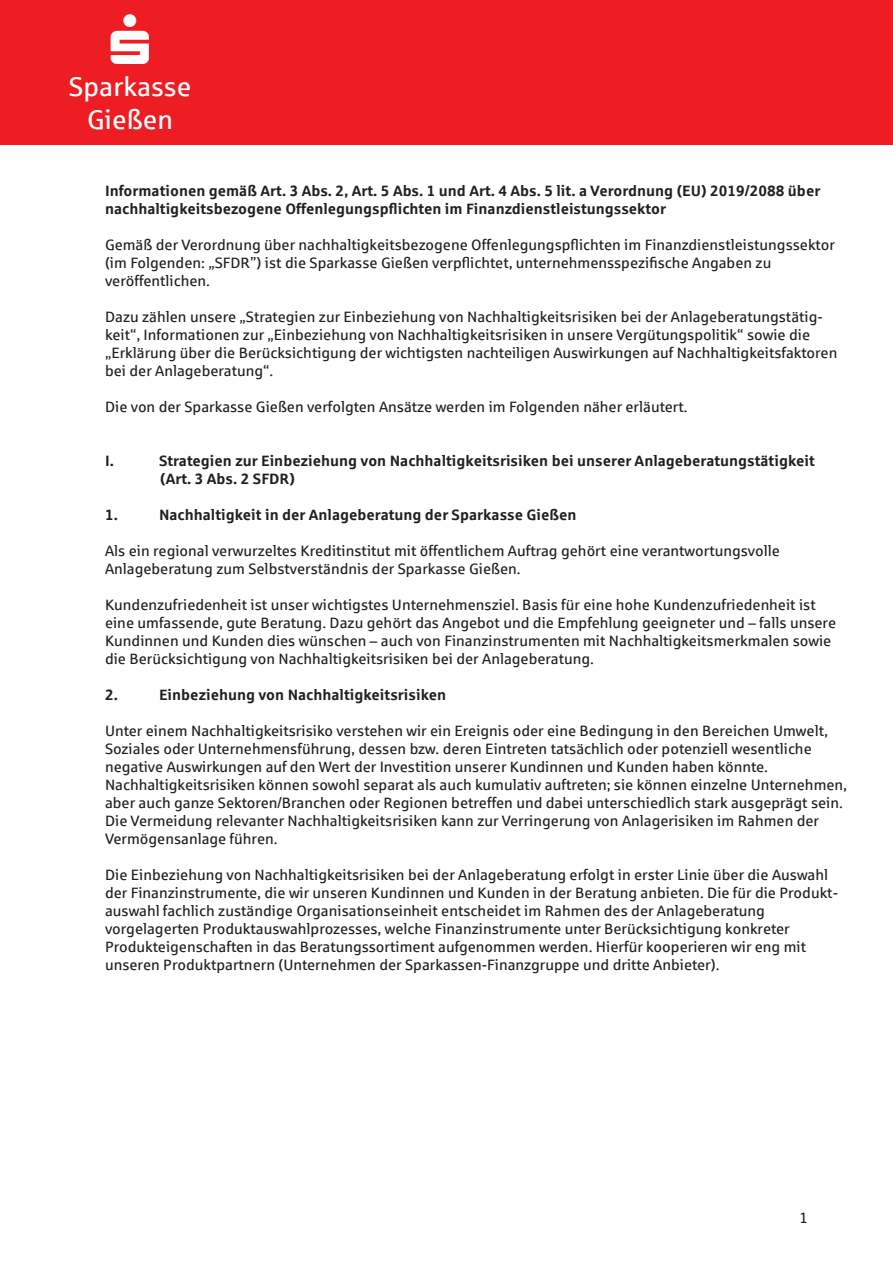
<style>
.page{position:relative;width:893px;height:1263px;background:#fff}
.page>*{position:absolute;margin:0;border:0;box-sizing:border-box;transform-origin:0 0}
.t1{font:27px "Sparkasse Rg";color:#fff}
.t2{font:15px/18px "Sparkasse Rg";color:#231f20}
.t3{font:700 15px/18px "Sparkasse Rg";color:#231f20}
</style>
<div class="page">
<div style="left:0;top:0;width:893px;height:145px;background:#ee1d23"></div>
<p class="t1" style="left:69px;top:70px;width:124px">Sparkasse</p>
<p class="t1" style="left:87px;top:103px;width:88px">Gießen</p>
<p class="t3" style="left:105px;top:181px;width:717px">Informationen gemäß Art. 3 Abs. 2, Art. 5 Abs. 1 und Art. 4 Abs. 5 lit. a Verordnung (EU) 2019/2088 über nachhaltigkeitsbezogene Offenlegungspflichten im Finanzdienstleistungssektor</p>
<p class="t2" style="left:105px;top:236px;width:731px">Gemäß der Verordnung über nachhaltigkeitsbezogene Offenlegungspflichten im Finanzdienstleistungssektor (im Folgenden: „SFDR”) ist die Sparkasse Gießen verpflichtet, unternehmensspezifische Angaben zu</p>
<p class="t2" style="left:105px;top:272px;width:107px">veröffentlichen.</p>
<p class="t2" style="left:105px;top:308px;width:734px">Dazu zählen unsere „Strategien zur Einbeziehung von Nachhaltigkeitsrisiken bei der Anlageberatungstätig&shy;keit“, Informationen zur „Einbeziehung von Nachhaltigkeitsrisiken in unsere Vergütungspolitik“ sowie die „Erklärung über die Berücksichtigung der wichtigsten nachteiligen Auswirkungen auf Nachhaltigkeitsfaktoren bei der Anlageberatung“.</p>
<p class="t2" style="left:105px;top:398px;width:584px">Die von der Sparkasse Gießen verfolgten Ansätze werden im Folgenden näher erläutert.</p>
<p class="t3" style="left:105px;top:451px;width:10px">I.</p>
<p class="t3" style="left:159px;top:451px;width:657px">Strategien zur Einbeziehung von Nachhaltigkeitsrisiken bei unserer Anlageberatungstätigkeit</p>
<p class="t3" style="left:160px;top:469px;width:136px">(Art. 3 Abs. 2 SFDR)</p>
<p class="t3" style="left:105px;top:505px;width:14px">1.</p>
<p class="t3" style="left:159px;top:505px;width:419px">Nachhaltigkeit in der Anlageberatung der Sparkasse Gießen</p>
<p class="t2" style="left:105px;top:542px;width:676px">Als ein regional verwurzeltes Kreditinstitut mit öffentlichem Auftrag gehört eine verantwortungsvolle<br>Anlageberatung zum Selbstverständnis der Sparkasse Gießen.</p>
<p class="t2" style="left:105px;top:596px;width:733px">Kundenzufriedenheit ist unser wichtigstes Unternehmensziel. Basis für eine hohe Kundenzufriedenheit ist eine umfassende, gute Beratung. Dazu gehört das Angebot und die Empfehlung geeigneter und – falls unsere Kundinnen und Kunden dies wünschen – auch von Finanzinstrumenten mit Nachhaltigkeitsmerkmalen sowie die Berücksichtigung von Nachhaltigkeitsrisiken bei der Anlageberatung.</p>
<p class="t3" style="left:105px;top:685px;width:14px">2.</p>
<p class="t3" style="left:159px;top:685px;width:289px">Einbeziehung von Nachhaltigkeitsrisiken</p>
<p class="t2" style="left:105px;top:722px;width:724px">Unter einem Nachhaltigkeitsrisiko verstehen wir ein Ereignis oder eine Bedingung in den Bereichen Umwelt,<br>Soziales oder Unternehmensführung, dessen bzw. deren Eintreten tatsächlich oder potenziell wesentliche</p>
<p class="t2" style="left:105px;top:758px;width:664px">negative Auswirkungen auf den Wert der Investition unserer Kundinnen und Kunden haben könnte.</p>
<p class="t2" style="left:105px;top:776px;width:743px">Nachhaltigkeitsrisiken können sowohl separat als auch kumulativ auftreten; sie können einzelne Unternehmen, aber auch ganze Sektoren/Branchen oder Regionen betreffen und dabei unterschiedlich stark ausgeprägt sein.<br>Die Vermeidung relevanter Nachhaltigkeitsrisiken kann zur Verringerung von Anlagerisiken im Rahmen der</p>
<p class="t2" style="left:105px;top:830px;width:174px">Vermögensanlage führen.</p>
<p class="t2" style="left:105px;top:866px;width:735px">Die Einbeziehung von Nachhaltigkeitsrisiken bei der Anlageberatung erfolgt in erster Linie über die Auswahl der Finanzinstrumente, die wir unseren Kundinnen und Kunden in der Beratung anbieten. Die für die Produkt&shy;auswahl fachlich zuständige Organisationseinheit entscheidet im Rahmen des der Anlageberatung</p>
<p class="t2" style="left:105px;top:920px;width:686px">vorgelagerten Produktauswahlprozesses, welche Finanzinstrumente unter Berücksichtigung konkreter</p>
<p class="t2" style="left:105px;top:938px;width:703px">Produkteigenschaften in das Beratungssortiment aufgenommen werden. Hierfür kooperieren wir eng mit</p>
<p class="t2" style="left:105px;top:956px;width:616px">unseren Produktpartnern (Unternehmen der Sparkassen-Finanzgruppe und dritte Anbieter).</p>
<p class="t2" style="left:799px;top:1208px;width:10px">1</p>
</div>
